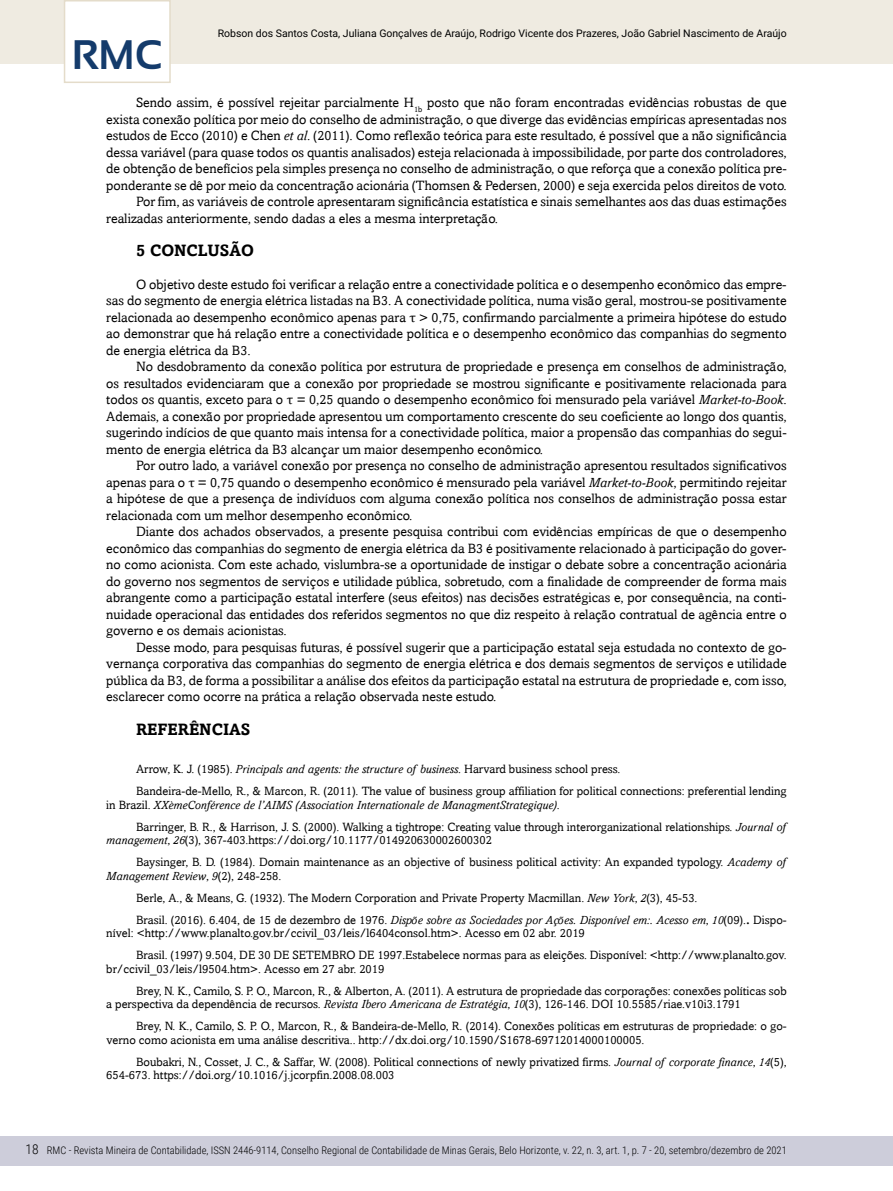
<style>
.page{position:relative;width:893px;height:1191px;background:#fff}
.page>*{position:absolute;margin:0;border:0;box-sizing:border-box;transform-origin:0 0}
.t1{font:700 41.25px "Sansation";color:#143b6b}
.t2{font:700 16.5px "Amasis";color:#000}
.t3{font:13.5px/16.5px "Amasis";color:#000;text-align:justify}
.t4{font:300 13.5px "Roboto Condensed";color:#000}
.t5{font:12px/22px "Amasis";color:#000}
.t6{font:300 10.5px "Roboto Condensed";color:#000}
.t7{font:10.5px "Roboto";color:#000}
.s1{font-style:italic}
.s2{font-family:"Cambria Math"}
.s3{font-weight:700}
</style>
<div class="page">
<div style="left:0;top:1135px;width:893px;height:30px;background:#cdcdda"></div>
<div style="left:0;top:0;width:893px;height:64px;background:#efebe1"></div>
<div style="left:64px;top:0;width:107px;height:83px;background:#fff;border:2px solid #e4dcca"></div>
<h1 class="t1" style="left:72px;top:32px;width:92px">RMC</h1>
<p class="t7" style="left:218px;top:26px;width:570px">Robson dos Santos Costa, Juliana Gonçalves de Araújo, Rodrigo Vicente dos Prazeres, João Gabriel Nascimento de Araújo</p>
<p class="t3" style="left:136px;top:94px;width:652px">Sendo assim, é possível rejeitar parcialmente H<sub>1b</sub> posto que não foram encontradas evidências robustas de que</p>
<p class="t3" style="left:106px;top:111px;width:682px">exista conexão política por meio do conselho de administração, o que diverge das evidências empíricas apresentadas nos</p>
<p class="t3" style="left:106px;top:127px;width:682px">estudos de Ecco (2010) e Chen <span class="s1">et al</span>. (2011). Como reflexão teórica para este resultado, é possível que a não significância</p>
<p class="t3" style="left:106px;top:144px;width:682px">dessa variável (para quase todos os quantis analisados) esteja relacionada à impossibilidade, por parte dos controladores,</p>
<p class="t3" style="left:106px;top:160px;width:682px">de obtenção de benefícios pela simples presença no conselho de administração, o que reforça que a conexão política pre-</p>
<p class="t3" style="left:106px;top:177px;width:682px">ponderante se dê por meio da concentração acionária (Thomsen &amp; Pedersen, 2000) e seja exercida pelos direitos de voto.</p>
<p class="t3" style="left:136px;top:193px;width:652px">Por fim, as variáveis de controle apresentaram significância estatística e sinais semelhantes aos das duas estimações</p>
<p class="t3" style="left:106px;top:210px;width:393px">realizadas anteriormente, sendo dadas a eles a mesma interpretação.</p>
<p class="t2" style="left:136px;top:240px;width:119px">5 CONCLUSÃO</p>
<p class="t3" style="left:106px;top:276px;width:682px;text-indent:30px">O objetivo deste estudo foi verificar a relação entre a conectividade política e o desempenho econômico das empre&shy;sas do segmento de energia elétrica listadas na B3. A conectividade política, numa visão geral, mostrou-se positivamente relacionada ao desempenho econômico apenas para <span class="s2">τ</span> &gt; 0,75, confirmando parcialmente a primeira hipótese do estudo ao demonstrar que há relação entre a conectividade política e o desempenho econômico das companhias do segmento de energia elétrica da B3.</p>
<p class="t3" style="left:106px;top:358px;width:682px;text-indent:30px">No desdobramento da conexão política por estrutura de propriedade e presença em conselhos de administração, os resultados evidenciaram que a conexão por propriedade se mostrou significante e positivamente relacionada para todos os quantis, exceto para o <span class="s2">τ</span> = 0,25 quando o desempenho econômico foi mensurado pela variável <span class="s1">Market-to-Book</span>.<br>Ademais, a conexão por propriedade apresentou um comportamento crescente do seu coeficiente ao longo dos quantis, sugerindo indícios de que quanto mais intensa for a conectividade política, maior a propensão das companhias do segui&shy;mento de energia elétrica da B3 alcançar um maior desempenho econômico.</p>
<p class="t3" style="left:106px;top:457px;width:682px;text-indent:30px">Por outro lado, a variável conexão por presença no conselho de administração apresentou resultados significativos apenas para o <span class="s2">τ</span> = 0,75 quando o desempenho econômico é mensurado pela variável <span class="s1">Market-to-Book</span>, permitindo rejeitar a hipótese de que a presença de indivíduos com alguma conexão política nos conselhos de administração possa estar relacionada com um melhor desempenho econômico.</p>
<p class="t3" style="left:106px;top:523px;width:682px;text-indent:30px">Diante dos achados observados, a presente pesquisa contribui com evidências empíricas de que o desempenho econômico das companhias do segmento de energia elétrica da B3 é positivamente relacionado à participação do gover&shy;no como acionista. Com este achado, vislumbra-se a oportunidade de instigar o debate sobre a concentração acionária do governo nos segmentos de serviços e utilidade pública, sobretudo, com a finalidade de compreender de forma mais abrangente como a participação estatal interfere (seus efeitos) nas decisões estratégicas e, por consequência, na conti&shy;nuidade operacional das entidades dos referidos segmentos no que diz respeito à relação contratual de agência entre o governo e os demais acionistas.</p>
<p class="t3" style="left:106px;top:639px;width:682px;text-indent:30px">Desse modo, para pesquisas futuras, é possível sugerir que a participação estatal seja estudada no contexto de go&shy;vernança corporativa das companhias do segmento de energia elétrica e dos demais segmentos de serviços e utilidade pública da B3, de forma a possibilitar a análise dos efeitos da participação estatal na estrutura de propriedade e, com isso, esclarecer como ocorre na prática a relação observada neste estudo.</p>
<p class="t2" style="left:136px;top:719px;width:116px">REFERÊNCIAS</p>
<p class="t5" style="left:136px;top:758px;width:652px">Arrow, K. J. (1985). <span class="s1">Principals and agents: the structure of business</span>. Harvard business school press.<br>Bandeira-de-Mello, R., &amp; Marcon, R. (2011). The value of business group affiliation for political connections: preferential lending</p>
<p class="t5" style="left:136px;top:793px;width:651px;text-indent:-30px">in Brazil. <span class="s1">XXèmeConférence de l’AIMS (Association Internationale de ManagmentStrategique)</span>.<br>Barringer, B. R., &amp; Harrison, J. S. (2000). Walking a tightrope: Creating value through interorganizational relationships. <span class="s1">Journal of</span></p>
<p class="t5" style="left:136px;top:829px;width:651px;text-indent:-30px"><span class="s1">management</span>, <span class="s1">26</span>(3), 367-403.https://doi.org/10.1177/014920630002600302<br>Baysinger, B. D. (1984). Domain maintenance as an objective of business political activity: An expanded typology. <span class="s1">Academy of</span></p>
<p class="t5" style="left:136px;top:864px;width:652px;text-indent:-30px"><span class="s1">Management Review</span>, <span class="s1">9</span>(2), 248-258.<br>Berle, A., &amp; Means, G. (1932). The Modern Corporation and Private Property Macmillan. <span class="s1">New York</span>, <span class="s1">2</span>(3), 45-53.<br>Brasil. (2016). 6.404, de 15 de dezembro de 1976. <span class="s1">Dispõe sobre as Sociedades por Ações. Disponível em:. Acesso em</span>, <span class="s1">10</span>(09).<span class="s3">.</span> Dispo-</p>
<p class="t5" style="left:136px;top:922px;width:652px;text-indent:-30px">nível: &lt;http://www.planalto.gov.br/ccivil_03/leis/l6404consol.htm&gt;. Acesso em 02 abr. 2019<br>Brasil. (1997) 9.504, DE 30 DE SETEMBRO DE 1997.Estabelece normas para as eleições. Disponível: &lt;http://www.planalto.gov.</p>
<p class="t5" style="left:136px;top:957px;width:652px;text-indent:-30px">br/ccivil_03/leis/l9504.htm&gt;. Acesso em 27 abr. 2019<br>Brey, N. K., Camilo, S. P. O., Marcon, R., &amp; Alberton, A. (2011). A estrutura de propriedade das corporações: conexões políticas sob</p>
<p class="t5" style="left:136px;top:993px;width:652px;text-indent:-30px">a perspectiva da dependência de recursos. <span class="s1">Revista Ibero Americana de Estratégia</span>, <span class="s1">10</span>(3), 126-146. DOI 10.5585/riae.v10i3.1791<br>Brey, N. K., Camilo, S. P. O., Marcon, R., &amp; Bandeira-de-Mello, R. (2014). Conexões políticas em estruturas de propriedade: o go-</p>
<p class="t5" style="left:136px;top:1028px;width:652px;text-indent:-30px">verno como acionista em uma análise descritiva.. http://dx.doi.org/10.1590/S1678-69712014000100005.<br>Boubakri, N., Cosset, J. C., &amp; Saffar, W. (2008). Political connections of newly privatized firms. <span class="s1">Journal of corporate finance</span>, <span class="s1">14</span>(5),</p>
<p class="t5" style="left:106px;top:1064px;width:290px">654-673. https://doi.org/10.1016/j.jcorpfin.2008.08.003</p>
<p class="t4" style="left:26px;top:1140px;width:15px">18</p>
<p class="t6" style="left:47px;top:1143px;width:741px">RMC - Revista Mineira de Contabilidade, ISSN 2446-9114, Conselho Regional de Contabilidade de Minas Gerais, Belo Horizonte, v. 22, n. 3, art. 1, p. 7 - 20, setembro/dezembro de 2021</p>
</div>
